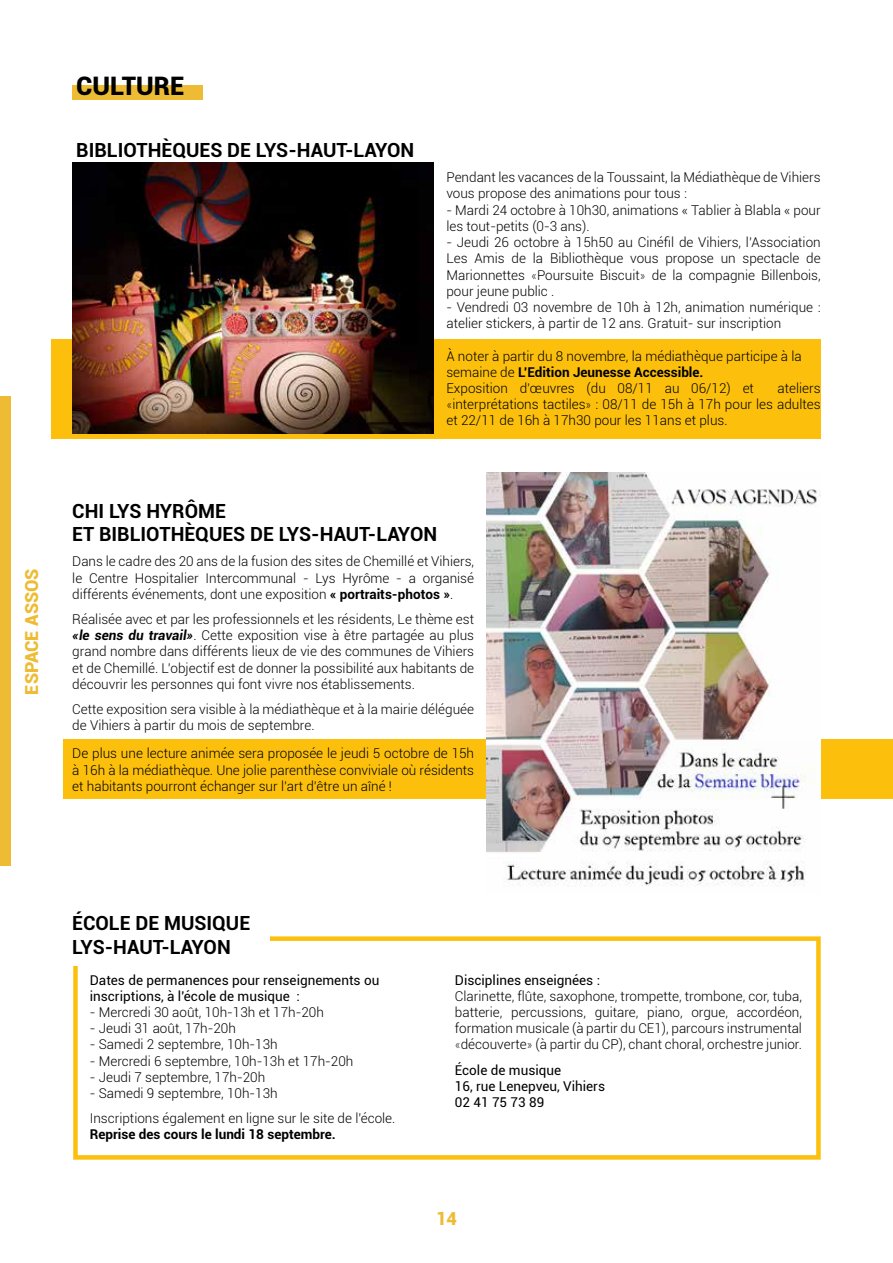
<style>
.page{position:relative;width:893px;height:1263px;background:#fff}
.page>*{position:absolute;margin:0;border:0;box-sizing:border-box;transform-origin:0 0}
.t1{font:900 25.5px "Roboto";color:#000}
.t2{font:700 19.5px/23.4px "Roboto";color:#000}
.t3{font:900 18px "Roboto";color:#eebc34}
.t4{font:300 13.5px/16.2px "Roboto";color:#000;text-align:justify}
.t5{font:13.5px/16.2px "Roboto";color:#000}
.t6{font:700 13.5px "Roboto";color:#000}
.s1{font-family:"Lato"}
.s2{font-weight:700}
.s3{font-weight:700;font-style:italic}
</style>
<div class="page">
<div style="left:0;top:396px;width:11px;height:470px;background:#eebc34"></div>
<div style="left:64px;top:739px;width:829px;height:59px;background:#fcc00c"></div>
<div style="left:51px;top:340px;width:770px;height:99px;background:#fcc00c"></div>
<div style="left:73px;top:936px;width:748px;height:224px;border:4px solid #fcc00c"></div>
<div style="left:72px;top:86px;width:130px;height:14px;background:#eebc34"></div>
<div style="left:72px;top:916px;width:197px;height:50px;background:#fff"></div>
<img style="left:487px;top:472px;width:334px;height:414px">
<img style="left:72px;top:163px;width:362px;height:271px">
<h3 class="t3" style="left:19px;top:694px;width:128px;rotate:-90deg">ESPACE ASSOS</h3>
<h1 class="t1" style="left:76px;top:68px;width:110px">CULTURE</h1>
<h2 class="t2" style="left:76px;top:138px;width:340px">BIBLIOTHÈQUES DE LYS-HAUT-LAYON</h2>
<p class="t4" style="left:446px;top:169px;width:376px">Pendant les vacances de la Toussaint, la Médiathèque de Vihiers vous propose des animations pour tous :</p>
<p class="t4" style="left:446px;top:201px;width:376px">- Mardi 24 octobre à 10h30, animations « Tablier à Blabla « pour les tout-petits (0-3 ans).</p>
<p class="t4" style="left:446px;top:234px;width:376px">- Jeudi 26 octobre à 15h50 au Cinéfil de Vihiers, l’Association Les Amis de la Bibliothèque vous propose un spectacle de Marionnettes <span class="s1">«</span>Poursuite Biscuit<span class="s1">»</span> de la compagnie Billenbois, pour jeune public .</p>
<p class="t4" style="left:446px;top:299px;width:376px">- Vendredi 03 novembre de 10h à 12h, animation numérique : atelier stickers, à partir de 12 ans. Gratuit- sur inscription</p>
<p class="t4" style="left:446px;top:347px;width:357px;text-align:left">À noter à partir du 8 novembre, la médiathèque participe à la semaine de <span class="s2">L’Edition Jeunesse Accessible.<br></span>Exposition d’œuvres (du 08/11 au 06/12) et</p>
<p class="t4" style="left:446px;top:380px;width:376px;text-indent:331px">ateliers <span class="s1">«</span>interprétations tactiles<span class="s1">»</span> : 08/11 de 15h à 17h pour les adultes et 22/11 de 16h à 17h30 pour les 11ans et plus.</p>
<h2 class="t2" style="left:72px;top:498px;width:366px">CHI LYS HYRÔME<br>ET BIBLIOTHÈQUES DE LYS-HAUT-LAYON</h2>
<p class="t4" style="left:72px;top:553px;width:403px">Dans le cadre des 20 ans de la fusion des sites de Chemillé et Vihiers, le Centre Hospitalier Intercommunal - Lys Hyrôme - a organisé différents événements, dont une exposition <span class="s2">« portraits-photos »</span>.</p>
<p class="t4" style="left:72px;top:610px;width:403px">Réalisée avec et par les professionnels et les résidents, Le thème est <span class="s3">«le sens du travail»</span>. Cette exposition vise à être partagée au plus grand nombre dans différents lieux de vie des communes de Vihiers et de Chemillé. L’objectif est de donner la possibilité aux habitants de découvrir les personnes qui font vivre nos établissements.</p>
<p class="t4" style="left:72px;top:700px;width:403px">Cette exposition sera visible à la médiathèque et à la mairie déléguée de Vihiers à partir du mois de septembre.</p>
<p class="t4" style="left:72px;top:745px;width:403px">De plus une lecture animée sera proposée le jeudi 5 octobre de 15h à 16h à la médiathèque. Une jolie parenthèse conviviale où résidents et habitants pourront échanger sur l’art d’être un aîné !</p>
<h2 class="t2" style="left:72px;top:911px;width:179px">ÉCOLE DE MUSIQUE<br>LYS-HAUT-LAYON</h2>
<p class="t5" style="left:90px;top:971px;width:291px">Dates de permanences pour renseignements ou inscriptions, à l'école de musique :</p>
<p class="t4" style="left:90px;top:1003px;width:236px">- Mercredi 30 août, 10h-13h et 17h-20h</p>
<p class="t4" style="left:90px;top:1020px;width:148px">- Jeudi 31 août, 17h-20h</p>
<p class="t4" style="left:90px;top:1036px;width:189px">- Samedi 2 septembre, 10h-13h</p>
<p class="t4" style="left:90px;top:1052px;width:265px">- Mercredi 6 septembre, 10h-13h et 17h-20h</p>
<p class="t4" style="left:90px;top:1068px;width:177px">- Jeudi 7 septembre, 17h-20h</p>
<p class="t4" style="left:90px;top:1080px;width:307px;line-height:25.2px">- Samedi 9 septembre, 10h-13h<br>Inscriptions également en ligne sur le site de l'école.</p>
<p class="t6" style="left:90px;top:1125px;width:247px">Reprise des cours le lundi 18 septembre.</p>
<p class="t5" style="left:455px;top:971px;width:147px">Disciplines enseignées :</p>
<p class="t4" style="left:455px;top:987px;width:349px">Clarinette, flûte, saxophone, trompette, trombone, cor, tuba, batterie, percussions, guitare, piano, orgue, accordéon, formation musicale (à partir du CE1), parcours instrumental <span class="s1">«</span>découverte<span class="s1">»</span> (à partir du CP), chant choral, orchestre junior.</p>
<p class="t5" style="left:455px;top:1061px;width:152px">École de musique<br>16, rue Lenepveu, Vihiers<br>02 41 75 73 89</p>
<h3 class="t3" style="left:436px;top:1206px;width:22px">14</h3>
</div>
